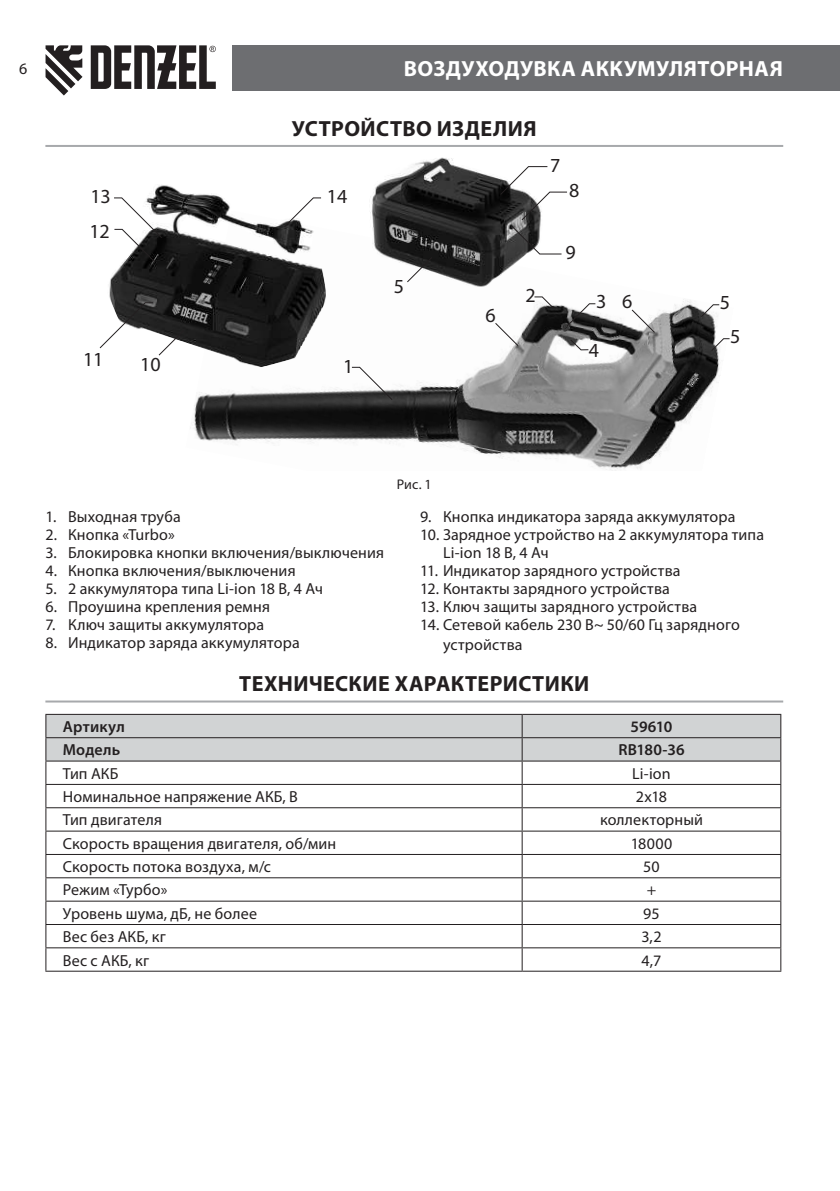
<style>
.page{position:relative;width:840px;height:1191px;background:#fff}
.page>*{position:absolute;margin:0;border:0;box-sizing:border-box;transform-origin:0 0}
.t1{font:700 22px "Myriad Pro";letter-spacing:.02em;color:#231f20}
.t2{font:700 22px "Myriad Pro";letter-spacing:.015em;color:#fff}
.t3{font:20px "Myriad Pro";color:#231f20}
.t4{font:16px/18px "Myriad Pro";letter-spacing:.01em;color:#231f20}
.t5{font:600 16px "Myriad Pro";letter-spacing:.01em;color:#231f20}
.t6{font:14px "Myriad Pro";color:#231f20}
</style>
<div class="page">
<div style="left:232px;top:45px;width:607px;height:46px;background:#6d6e71"></div>
<svg style="left:45px;top:45px;width:37px;height:50px"></svg>
<svg style="left:91px;top:45px;width:125px;height:44px"></svg>
<hr style="left:45px;top:145px;width:737px;height:2px;background:#a7a9ac">
<img style="left:190px;top:299px;width:530px;height:172px">
<img style="left:370px;top:157px;width:155px;height:130px">
<svg style="left:499px;top:166px;width:68px;height:89px"></svg>
<svg style="left:569px;top:338px;width:20px;height:13px"></svg>
<img style="left:109px;top:185px;width:217px;height:183px">
<svg style="left:351px;top:366px;width:42px;height:35px"></svg>
<svg style="left:533px;top:296px;width:21px;height:13px"></svg>
<svg style="left:565px;top:303px;width:31px;height:25px"></svg>
<svg style="left:699px;top:304px;width:20px;height:14px"></svg>
<svg style="left:709px;top:338px;width:21px;height:14px"></svg>
<svg style="left:113px;top:197px;width:50px;height:66px"></svg>
<svg style="left:630px;top:308px;width:25px;height:26px"></svg>
<svg style="left:494px;top:322px;width:25px;height:25px"></svg>
<svg style="left:283px;top:197px;width:39px;height:31px"></svg>
<svg style="left:99px;top:302px;width:86px;height:54px"></svg>
<svg style="left:406px;top:256px;width:27px;height:27px"></svg>
<hr style="left:45px;top:700px;width:737px;height:2px;background:#a7a9ac">
<hr style="left:45px;top:970px;width:477px;height:1px;background:#231f20">
<hr style="left:522px;top:970px;width:258px;height:1px;background:#231f20">
<svg style="left:45px;top:714px;width:735px;height:256px"></svg>
<p class="t4" style="left:19px;top:62px;width:10px">6</p>
<h1 class="t2" style="left:403px;top:61px;width:380px">ВОЗДУХОДУВКА АККУМУЛЯТОРНАЯ</h1>
<h1 class="t1" style="left:292px;top:117px;width:246px">УСТРОЙСТВО ИЗДЕЛИЯ</h1>
<p class="t3" style="left:90px;top:189px;width:22px">13</p>
<p class="t3" style="left:327px;top:189px;width:22px">14</p>
<p class="t3" style="left:89px;top:224px;width:22px">12</p>
<p class="t3" style="left:83px;top:352px;width:22px">11</p>
<p class="t3" style="left:140px;top:357px;width:22px">10</p>
<p class="t3" style="left:343px;top:359px;width:12px">1</p>
<p class="t3" style="left:393px;top:279px;width:12px">5</p>
<p class="t6" style="left:396px;top:479px;width:36px">Рис. 1</p>
<p class="t3" style="left:485px;top:308px;width:12px">6</p>
<p class="t3" style="left:550px;top:158px;width:12px">7</p>
<p class="t3" style="left:568px;top:183px;width:12px">8</p>
<p class="t3" style="left:565px;top:245px;width:12px">9</p>
<p class="t3" style="left:525px;top:288px;width:12px">2</p>
<p class="t3" style="left:595px;top:294px;width:12px">3</p>
<p class="t3" style="left:719px;top:295px;width:12px">5</p>
<p class="t3" style="left:621px;top:294px;width:12px">6</p>
<p class="t3" style="left:588px;top:343px;width:12px">4</p>
<p class="t3" style="left:729px;top:329px;width:12px">5</p>
<p class="t4" style="left:45px;top:508px;width:137px">1. Выходная труба</p>
<p class="t4" style="left:45px;top:526px;width:131px">2. Кнопка «Turbo»</p>
<p class="t4" style="left:45px;top:544px;width:340px">3. Блокировка кнопки включения/выключения</p>
<p class="t4" style="left:45px;top:562px;width:251px">4. Кнопка включения/выключения</p>
<p class="t4" style="left:45px;top:580px;width:279px">5. 2 аккумулятора типа Li-ion 18 В, 4 Ач</p>
<p class="t4" style="left:45px;top:598px;width:226px">6. Проушина крепления ремня</p>
<p class="t4" style="left:45px;top:616px;width:220px">7. Ключ защиты аккумулятора</p>
<p class="t4" style="left:45px;top:634px;width:256px">8. Индикатор заряда аккумулятора</p>
<p class="t4" style="left:420px;top:508px;width:316px">9. Кнопка индикатора заряда аккумулятора</p>
<p class="t4" style="left:443px;top:526px;width:322px;text-indent:-23px">10. Зарядное устройство на 2 аккумулятора типа<br>Li-ion 18 В, 4 Ач</p>
<p class="t4" style="left:420px;top:562px;width:262px">11. Индикатор зарядного устройства</p>
<p class="t4" style="left:420px;top:580px;width:251px">12. Контакты зарядного устройства</p>
<p class="t4" style="left:420px;top:598px;width:278px">13. Ключ защиты зарядного устройства</p>
<p class="t4" style="left:443px;top:615px;width:298px;line-height:20px;text-indent:-23px">14. Сетевой кабель 230 В~ 50/60 Гц зарядного устройства</p>
<h1 class="t1" style="left:239px;top:673px;width:351px">ТЕХНИЧЕСКИЕ ХАРАКТЕРИСТИКИ</h1>
<p class="t5" style="left:63px;top:720px;width:63px">Артикул</p>
<p class="t5" style="left:630px;top:720px;width:43px">59610</p>
<p class="t5" style="left:63px;top:744px;width:59px">Модель</p>
<p class="t5" style="left:618px;top:744px;width:68px">RB180-36</p>
<p class="t4" style="left:63px;top:765px;width:57px">Тип АКБ</p>
<p class="t4" style="left:631px;top:765px;width:40px">Li-ion</p>
<p class="t4" style="left:63px;top:788px;width:236px">Номинальное напряжение АКБ, В</p>
<p class="t4" style="left:635px;top:788px;width:33px">2х18</p>
<p class="t4" style="left:63px;top:811px;width:101px">Тип двигателя</p>
<p class="t4" style="left:599px;top:811px;width:104px">коллекторный</p>
<p class="t4" style="left:63px;top:835px;width:275px">Скорость вращения двигателя, об/мин</p>
<p class="t4" style="left:630px;top:835px;width:43px">18000</p>
<p class="t4" style="left:63px;top:858px;width:210px">Скорость потока воздуха, м/с</p>
<p class="t4" style="left:643px;top:858px;width:18px">50</p>
<p class="t4" style="left:63px;top:881px;width:106px">Режим «Турбо»</p>
<p class="t4" style="left:646px;top:881px;width:11px">+</p>
<p class="t4" style="left:63px;top:905px;width:195px">Уровень шума, дБ, не более</p>
<p class="t4" style="left:643px;top:905px;width:18px">95</p>
<p class="t4" style="left:63px;top:928px;width:104px">Вес без АКБ, кг</p>
<p class="t4" style="left:641px;top:928px;width:22px">3,2</p>
<p class="t4" style="left:63px;top:951px;width:88px">Вес с АКБ, кг</p>
<p class="t4" style="left:641px;top:951px;width:21px">4,7</p>
</div>
